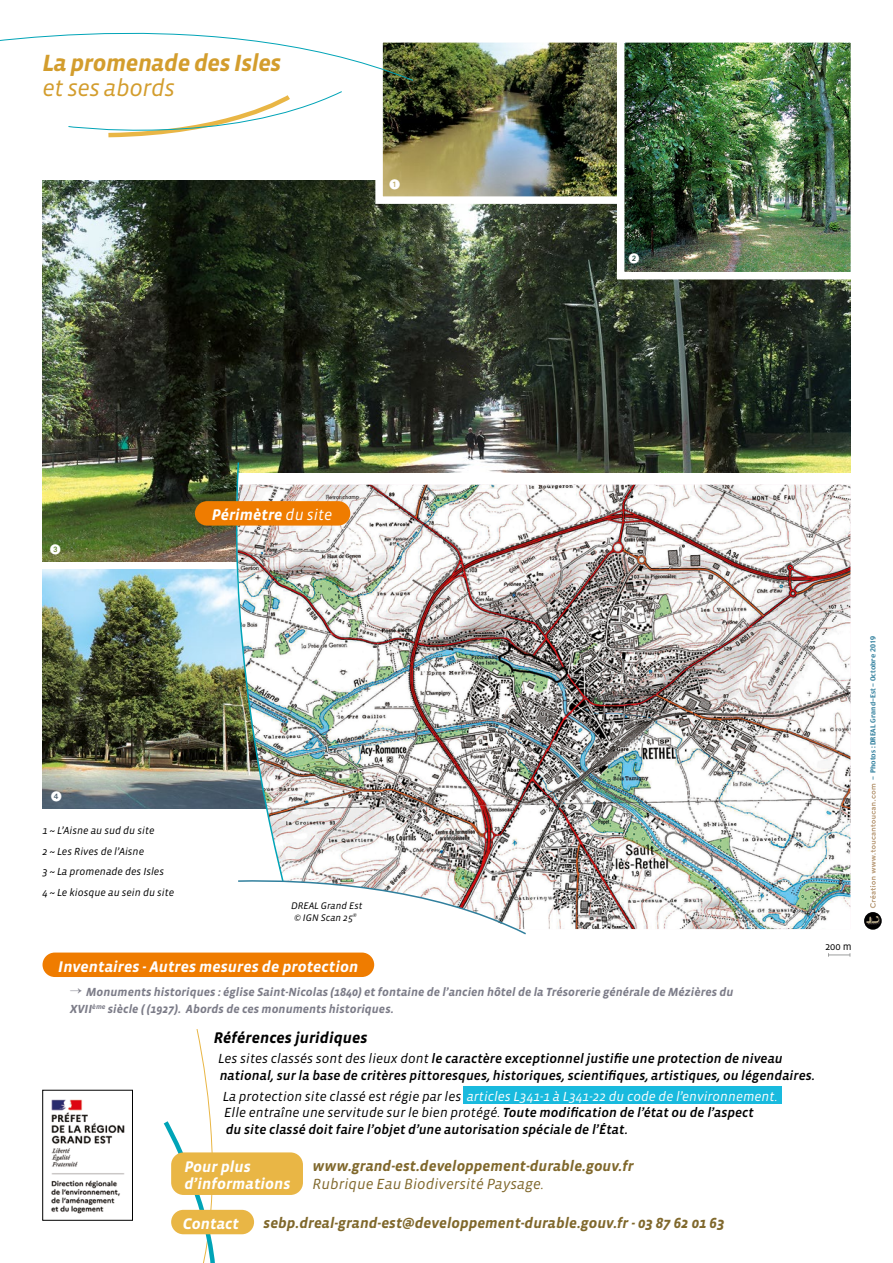
<style>
.page{position:relative;width:893px;height:1263px;background:#fff}
.page>*{position:absolute;margin:0;border:0;box-sizing:border-box;transform-origin:0 0}
.t1{font:italic 700 24px "Vista Sans OTCE";letter-spacing:-.02em;color:#d39d2d}
.t2{font:italic 24px "Vista Sans OTCE";letter-spacing:-.02em;color:#d39d2d}
.t3{font:italic 700 15.75px/17.2px "Vista Sans OTCE";color:#fff}
.t4{font:italic 700 15.75px "Vista Sans OTCE";color:#000}
.t5{font:italic 700 15px "Vista Sans OTCE";color:#80682c}
.t6{font:italic 15px "Vista Sans OTCE";color:#80682c}
.t7{font:italic 500 13.5px/16.5px "Vista Sans OTCE";color:#000}
.t8{font:italic 700 12px/16.5px "Vista Sans OTCE";color:#7c7c88}
.t9{font:italic 10.5px/20.5px "Vista Sans OTCE";color:#000}
.t10{font:10.5px "European Pi One";color:#fff}
.t11{font:10.5px "Vista Sans OTCE";color:#000}
.t12{font:italic 9.75px/11.1px "Vista Sans OTCE";color:#000;text-align:center}
.t13{font:6.75px "Charcoal";color:#307f9d}
.s1{font-weight:400}
.s2{font-weight:400;color:#fff}
</style>
<div class="page">
<img style="left:864px;top:912px;width:18px;height:18px;border-radius:9px">
<svg style="left:870px;top:784px;width:6px;height:124px"></svg>
<img style="left:51px;top:1099px;width:74px;height:115px">
<div style="left:43px;top:1090px;width:90px;height:130px;border:1px solid #000"></div>
<img style="left:43px;top:570px;width:184px;height:239px">
<img style="left:43px;top:181px;width:807px;height:381px">
<div style="left:237px;top:473px;width:618px;height:119px;background:#fff"></div>
<img style="left:384px;top:44px;width:232px;height:151px">
<div style="left:375px;top:35px;width:250px;height:169px;border:8px solid #fff"></div>
<img style="left:626px;top:44px;width:223px;height:226px">
<div style="left:617px;top:35px;width:241px;height:244px;border:8px solid #fff"></div>
<img style="left:528px;top:485px;width:322px;height:444px">
<div style="left:195px;top:501px;width:155px;height:25px;background:#ef7c00;border-radius:12px"></div>
<img style="left:227px;top:461px;width:301px;height:474px">
<svg style="left:68px;top:91px;width:274px;height:47px"></svg>
<svg style="left:0;top:32px;width:414px;height:49px"></svg>
<div style="left:43px;top:952px;width:331px;height:25px;background:#ef7c00;border-radius:12px"></div>
<div style="left:463px;top:1086px;width:319px;height:17px;background:#19bade"></div>
<svg style="left:163px;top:1029px;width:59px;height:234px"></svg>
<div style="left:171px;top:1152px;width:132px;height:43px;background:#e9b645;border-radius:12px"></div>
<div style="left:171px;top:1210px;width:83px;height:24px;background:#e9b645;border-radius:12px"></div>
<svg style="left:828px;top:953px;width:23px;height:4px"></svg>
<h1 class="t1" style="left:43px;top:49px;width:240px">La promenade des Isles</h1>
<h1 class="t2" style="left:43px;top:74px;width:134px">et ses abords</h1>
<p class="t10" style="left:390px;top:179px;width:12px">1</p>
<p class="t10" style="left:629px;top:253px;width:12px">2</p>
<p class="t10" style="left:50px;top:543px;width:12px">3</p>
<p class="t3" style="left:212px;top:506px;width:122px">Périmètre <span class="s1">du site</span></p>
<p class="t10" style="left:51px;top:791px;width:12px">4</p>
<p class="t9" style="left:43px;top:820px;width:133px">1 ~ L’Aisne au sud du site<br>2 ~ Les Rives de l’Aisne<br>3 ~ La promenade des Isles<br>4 ~ Le kiosque au sein du site</p>
<p class="t12" style="left:291px;top:900px;width:73px">DREAL Grand Est © IGN Scan 25<sup>®</sup></p>
<p class="t3" style="left:58px;top:957px;width:301px">Inventaires - Autres mesures de protection</p>
<p class="t8" style="left:70px;top:984px;width:665px">→ Monuments historiques : église Saint-Nicolas (1840) et fontaine de l’ancien hôtel de la Trésorerie générale de Mézières du<br>XVII<sup>ème</sup> siècle ( (1927). Abords de ces monuments historiques.</p>
<p class="t4" style="left:214px;top:1028px;width:155px">Références juridiques</p>
<p class="t7" style="left:218px;top:1050px;width:598px"><span class="s1">Les sites classés sont des lieux dont</span> le caractère exceptionnel justifie une protection de niveau national, sur la base de critères pittoresques, historiques, scientifiques, artistiques, ou légendaires.</p>
<p class="t7" style="left:223px;top:1087px;width:557px"><span class="s1">La protection site classé est régie par les</span> <span class="s2">articles L341-1 à L341-22 du code de l’environnement.<br></span><span class="s1">Elle entraîne une servitude sur le bien protégé.</span> Toute modification de l’état ou de l’aspect<br>du site classé doit faire l’objet d’une autorisation spéciale de l’État.</p>
<p class="t5" style="left:313px;top:1157px;width:323px">www.grand-est.developpement-durable.gouv.fr</p>
<p class="t6" style="left:313px;top:1175px;width:233px">Rubrique Eau Biodiversité Paysage.</p>
<p class="t3" style="left:184px;top:1158px;width:108px">Pour plus d’informations</p>
<p class="t3" style="left:183px;top:1215px;width:58px">Contact</p>
<p class="t5" style="left:264px;top:1214px;width:462px">sebp.dreal-grand-est@developpement-durable.gouv.fr - 03 87 62 01 63</p>
<p class="t11" style="left:825px;top:940px;width:28px">200 m</p>
<p class="t13" style="left:869px;top:780px;width:145px;rotate:-90deg">- Photos : DREAL Grand-Est - Octobre 2019</p>
</div>
